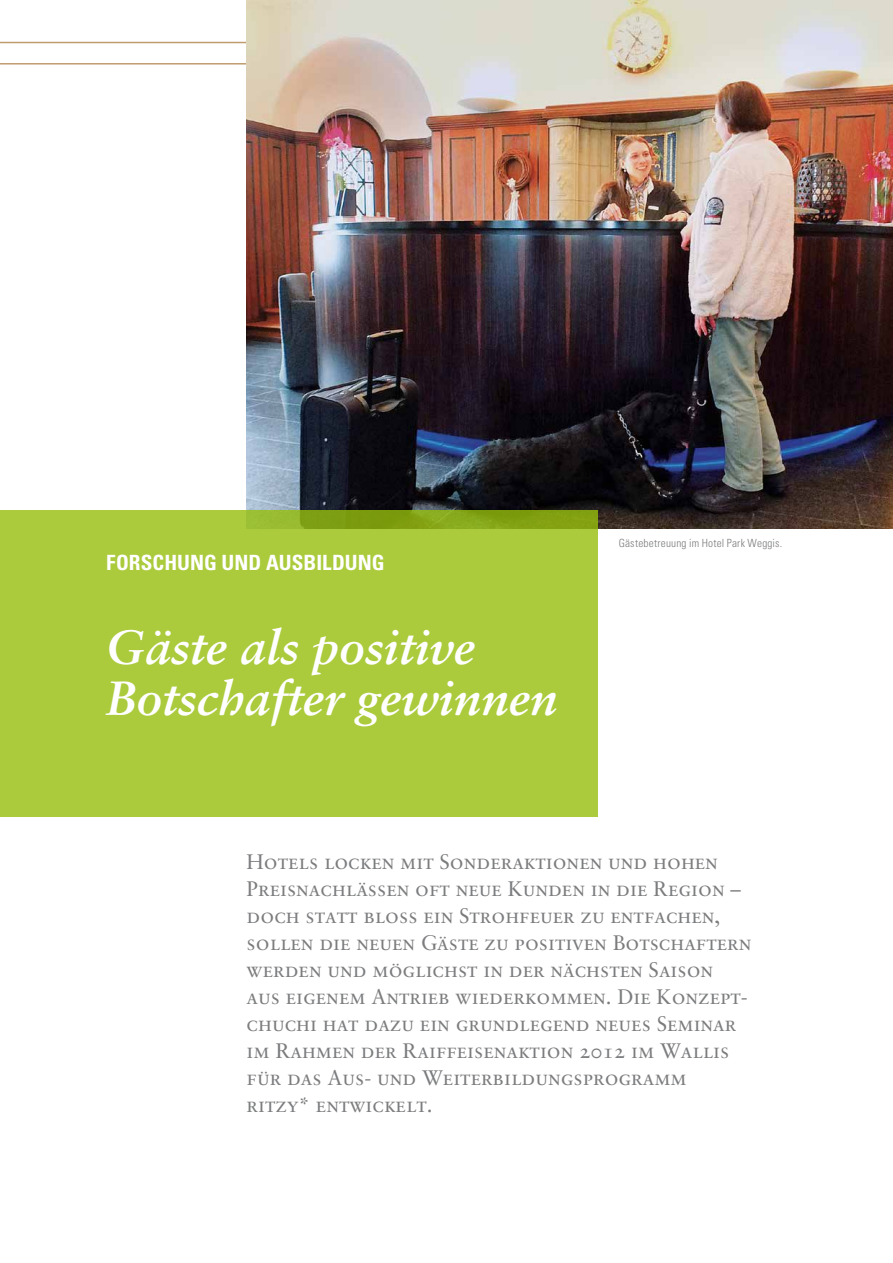
<style>
.page{position:relative;width:893px;height:1263px;background:#fff}
.page>*{position:absolute;margin:0;border:0;box-sizing:border-box;transform-origin:0 0}
.t1{font:italic 700 48px/51px "Sabon";color:#fff}
.t2{font:21px/27px "Sabon Roman SC";color:#7b7c7e}
.t3{font:700 condensed 21px "Univers";letter-spacing:.005em;color:#fff}
.t4{font:300 condensed 11.25px "Univers";letter-spacing:.02em;color:#7b7c7e}
</style>
<div class="page">
<svg style="left:0;top:42px;width:247px;height:23px"></svg>
<img style="left:247px;top:0;width:646px;height:529px">
<div style="left:0;top:511px;width:597px;height:306px;background:#abcb3d"></div>
<p class="t3" style="left:106px;top:549px;width:280px">FORSCHUNG UND AUSBILDUNG</p>
<h1 class="t1" style="left:106px;top:621px;width:453px">Gäste als positive<br>Botschafter gewinnen</h1>
<p class="t4" style="left:619px;top:536px;width:165px">Gästebetreuung im Hotel Park Weggis.</p>
<p class="t2" style="left:247px;top:848px;width:506px">Hotels locken mit Sonderaktionen und hohen Preisnachlässen oft neue Kunden in die Region – doch statt bloss ein Strohfeuer zu entfachen, sollen die neuen Gäste zu positiven Botschaftern werden und möglichst in der nächsten Saison aus eigenem Antrieb wiederkommen. Die Konzept&shy;chuchi hat dazu ein grundlegend neues Seminar im Rahmen der Raiffeisenaktion 2012 im Wallis für das Aus- und Weiterbildungsprogramm ritzy* entwickelt.</p>
</div>
